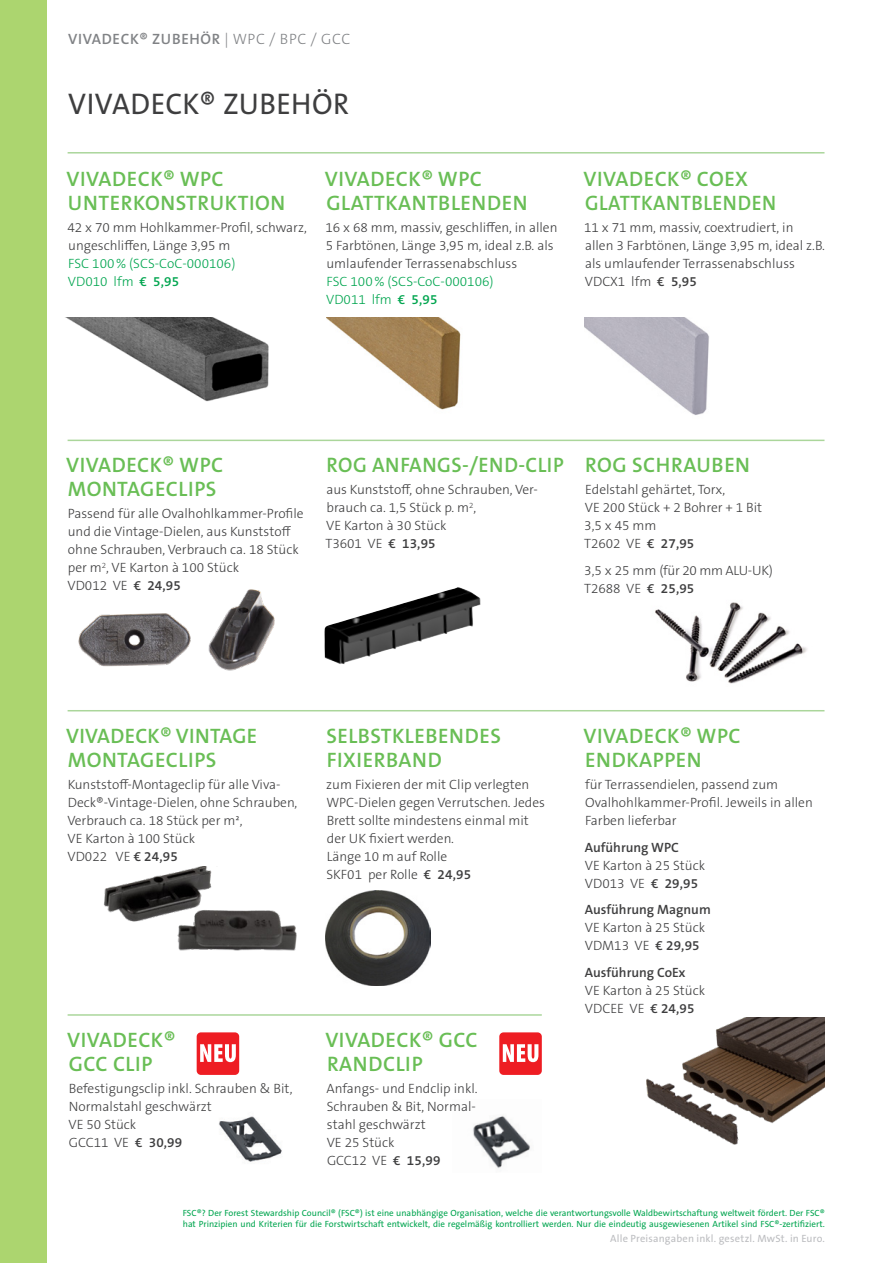
<style>
.page{position:relative;width:893px;height:1263px;background:#fff}
.page>*{position:absolute;margin:0;border:0;box-sizing:border-box;transform-origin:0 0}
.t1{font:30px "The Sans B W5 Plain";letter-spacing:.015em;color:#3e3e3f}
.t2{font:600 21px/24px "The Sans B W6";letter-spacing:.025em;color:#69be55}
.t3{font:600 15px "The Sans B W6";letter-spacing:.045em;color:#808285}
.t4{font:300 13.5px/18px "The Sans B W3";color:#3e3e3f}
.t5{font:300 13.5px/18px "The Sans B W3";color:#00a54f}
.t6{font:600 13.5px "The Sans B W6";color:#3e3e3f}
.t7{font:10.5px "The Sans B W5 Plain";letter-spacing:.015em;color:#bcbdc0}
.t8{font:9px/10.8px "The Sans B W5 Plain";color:#00a54f}
.s1{font-family:"The Sans B W3";font-weight:300}
.s2{font-family:"The Sans B W6";font-weight:600}
</style>
<div class="page">
<img style="left:326px;top:317px;width:135px;height:93px">
<img style="left:585px;top:317px;width:124px;height:98px">
<img style="left:646px;top:1018px;width:178px;height:127px">
<img style="left:65px;top:317px;width:204px;height:85px">
<img style="left:325px;top:891px;width:106px;height:94px">
<img style="left:324px;top:587px;width:157px;height:77px">
<img style="left:655px;top:602px;width:152px;height:82px">
<img style="left:78px;top:589px;width:197px;height:82px">
<img style="left:104px;top:866px;width:193px;height:85px">
<img style="left:219px;top:1116px;width:63px;height:46px">
<img style="left:473px;top:1115px;width:57px;height:54px">
<div style="left:197px;top:1032px;width:42px;height:43px;background:#ee1d23;border-radius:4px"></div>
<svg style="left:200px;top:1044px;width:36px;height:18px"></svg>
<div style="left:499px;top:1032px;width:43px;height:43px;background:#ee1d23;border-radius:4px"></div>
<svg style="left:503px;top:1044px;width:35px;height:18px"></svg>
<hr style="left:68px;top:152px;width:756px;height:2px;background:#abd69b">
<hr style="left:68px;top:440px;width:756px;height:1px;background:#abd69b">
<hr style="left:68px;top:1014px;width:474px;height:2px;background:#abd69b">
<hr style="left:68px;top:710px;width:756px;height:1px;background:#abd69b">
<div style="left:0;top:0;width:47px;height:1263px;background:#acd56f"></div>
<p class="t3" style="left:68px;top:29px;width:284px">VIVADECK® ZU BEHÖR <span class="s1">| WPC / BPC / GCC</span></p>
<h1 class="t1" style="left:68px;top:84px;width:51px">VIVADE</h1>
<h1 class="t1" style="left:165px;top:84px;width:182px">CK® ZU BEHÖR</h1>
<h2 class="t2" style="left:67px;top:167px;width:220px">VIVADECK® WPC<br>U NTERKONSTRU KTION</h2>
<p class="t4" style="left:67px;top:218px;width:241px">42 x 70 mm Hohlkammer-Profil, schwarz, ungeschliffen, Länge 3,95 m</p>
<p class="t5" style="left:68px;top:254px;width:169px">FSC 100% (SCS-CoC-000106)<br>VD010 lfm <span class="s2">€ 5,95</span></p>
<h2 class="t2" style="left:325px;top:167px;width:204px">VIVADECK® WPC<br>GLATTKANTBLENDEN</h2>
<p class="t4" style="left:325px;top:218px;width:234px">16 x 68 mm, massiv, geschliffen, in allen<br>5 Farbtönen, Länge 3,95 m, ideal z.B. als umlaufender Terrassenabschluss</p>
<p class="t5" style="left:326px;top:272px;width:169px">FSC 100% (SCS-CoC-000106)<br>VD011 lfm <span class="s2">€ 5,95</span></p>
<h2 class="t2" style="left:583px;top:167px;width:194px">VIVADECK® COEX<br>GLATTKANTBLENDEN</h2>
<p class="t4" style="left:584px;top:218px;width:242px">11 x 71 mm, massiv, coextrudiert, in allen 3 Farbtönen, Länge 3,95 m, ideal z.B. als umlaufender Terrassenabschluss<br>VDCX1 lfm <span class="s2">€ 5,95</span></p>
<h2 class="t2" style="left:66px;top:453px;width:159px">VIVADECK® WPC<br>MONTAGECLIPS</h2>
<p class="t4" style="left:67px;top:505px;width:238px">Passend für alle Ovalhohlkammer-Profile und die Vintage-Dielen, aus Kunststoff ohne Schrauben, Verbrauch ca. 18 Stück per m<sup>2</sup>, VE Karton à 100 Stück<br>VD012 VE <span class="s2">€ 24,95</span></p>
<h2 class="t2" style="left:326px;top:453px;width:239px">ROG ANFANGS-/END-CLIP</h2>
<p class="t4" style="left:325px;top:481px;width:214px">aus Kunststoff, ohne Schrauben, Ver&shy;brauch ca. 1,5 Stück p. m<sup>2</sup>,<br>VE Karton à 30 Stück<br>T3601 VE <span class="s2">€ 13,95</span></p>
<h2 class="t2" style="left:585px;top:453px;width:166px">ROG SCHRAU BEN</h2>
<p class="t4" style="left:584px;top:481px;width:180px">Edelstahl gehärtet, Torx,<br>VE 200 Stück + 2 Bohrer + 1 Bit<br>3,5 x 45 mm<br>T2602 VE <span class="s2">€ 27,95</span></p>
<p class="t4" style="left:584px;top:561px;width:190px">3,5 x 25 mm (für 20 mm ALU-UK)<br>T2688 VE <span class="s2">€ 25,95</span></p>
<h2 class="t2" style="left:66px;top:723px;width:193px">VIVADECK® VINTAGE<br>MONTAGECLIPS</h2>
<p class="t4" style="left:67px;top:775px;width:231px">Kunststoff-Montageclip für alle Viva-<br>Deck®-Vintage-Dielen, ohne Schrauben,<br>Verbrauch ca. 18 Stück per m²,<br>VE Karton à 100 Stück<br>VD022 VE <span class="s2">€ 24,95</span></p>
<h2 class="t2" style="left:326px;top:724px;width:176px">SELBSTKLEBENDES<br>FIXIERBAND</h2>
<p class="t4" style="left:326px;top:775px;width:220px">zum Fixieren der mit Clip verlegten<br>WPC-Dielen gegen Verrutschen. Jedes<br>Brett sollte mindestens einmal mit der UK fixiert werden.<br>Länge 10 m auf Rolle<br>SKF01 per Rolle <span class="s2">€ 24,95</span></p>
<h2 class="t2" style="left:67px;top:1028px;width:110px">VIVADECK®<br>GCC CLIP</h2>
<p class="t4" style="left:69px;top:1079px;width:225px">Befestigungsclip inkl. Schrauben &amp; Bit,<br>Normalstahl geschwärzt<br>VE 50 Stück<br>GCC11 VE <span class="s2">€ 30,99</span></p>
<h2 class="t2" style="left:325px;top:1028px;width:154px">VIVADECK® GCC<br>RANDCLIP</h2>
<p class="t4" style="left:326px;top:1079px;width:153px">Anfangs- und Endclip inkl.<br>Schrauben &amp; Bit, Normal&shy;stahl geschwärzt<br>VE 25 Stück<br>GCC12 VE <span class="s2">€ 15,99</span></p>
<h2 class="t2" style="left:583px;top:724px;width:159px">VIVADECK® WPC<br>ENDKAPPEN</h2>
<p class="t4" style="left:585px;top:775px;width:229px">für Terrassendielen, passend zum<br>Ovalhohlkammer-Profil. Jeweils in allen<br>Farben lieferbar</p>
<p class="t6" style="left:585px;top:838px;width:96px">Auführung WPC</p>
<p class="t4" style="left:585px;top:856px;width:122px">VE Karton à 25 Stück<br>VD013 VE <span class="s2">€ 29,95</span></p>
<p class="t6" style="left:585px;top:901px;width:128px">Ausführung Magnum</p>
<p class="t4" style="left:585px;top:918px;width:122px">VE Karton à 25 Stück<br>VDM13 VE <span class="s2">€ 29,95</span></p>
<p class="t6" style="left:585px;top:963px;width:102px">Ausführung CoEx</p>
<p class="t4" style="left:585px;top:981px;width:122px">VE Karton à 25 Stück<br>VDCEE VE <span class="s2">€ 24,95</span></p>
<p class="t8" style="left:183px;top:1208px;width:644px">FSC®? Der Forest Stewardship Council® (FSC®) ist eine unabhängige Organisation, welche die verantwortungsvolle Waldbewirtschaftung weltweit fördert. Der FSC® hat Prinzipien und Kriterien für die Forstwirtschaft entwickelt, die regelmäßig kontrolliert werden. Nur die eindeutig ausgewiesenen Artikel sind FSC®-zertifiziert.</p>
<p class="t7" style="left:610px;top:1231px;width:216px">Alle Preisangaben inkl. gesetzl. MwSt. in Euro.</p>
</div>
